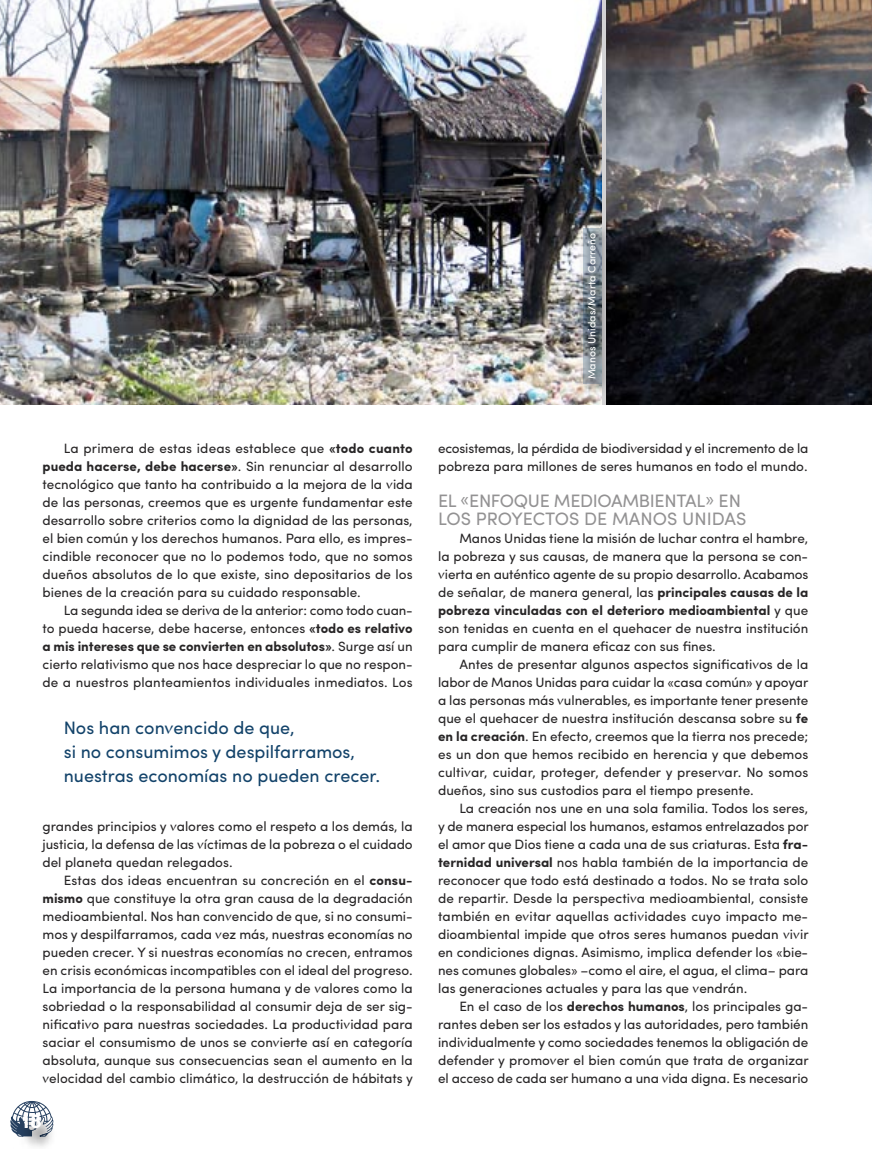
<style>
.page{position:relative;width:872px;height:1149px;background:#fff}
.page>*{position:absolute;margin:0;border:0;box-sizing:border-box;transform-origin:0 0}
.t1{font:700 20.4px "Sofia Pro";color:#fff}
.t2{font:18px/24px "Sofia Pro";color:#13436a}
.t3{font:18px "Sofia Pro";letter-spacing:-.02em;color:#939293}
.t4{font:18px "Sofia Pro";color:#939293}
.t5{font:13.5px/18px "Sofia Pro";color:#272526;text-align:justify}
.t6{font:10.5px "Sofia Pro";color:#fff}
.s1{font-weight:700}
</style>
<div class="page">
<img style="left:10px;top:1101px;width:44px;height:46px">
<img style="left:606px;top:0;width:266px;height:404px">
<img style="left:0;top:0;width:602px;height:404px">
<img style="left:504px;top:218px;width:183px;height:182px">
<div style="left:583px;top:228px;width:19px;height:156px;background:#13436a;opacity:.25"></div>
<p class="t6" style="left:588px;top:379px;width:148px;rotate:-90deg">Manos Unidas/Marta Carreño</p>
<p class="t5" style="left:43px;top:440px;width:372px;text-indent:21px">La primera de estas ideas establece que <span class="s1">«todo cuanto pueda hacerse, debe hacerse»</span>. Sin renunciar al desarrollo tecnológico que tanto ha contribuido a la mejora de la vida de las personas, creemos que es urgente fundamentar este desarrollo sobre criterios como la dignidad de las personas, el bien común y los derechos humanos. Para ello, es impres&shy;cindible reconocer que no lo podemos todo, que no somos dueños absolutos de lo que existe, sino depositarios de los bienes de la creación para su cuidado responsable.</p>
<p class="t5" style="left:43px;top:602px;width:372px;text-indent:21px">La segunda idea se deriva de la anterior: como todo cuan&shy;to pueda hacerse, debe hacerse, entonces <span class="s1">«todo es relativo a mis intereses que se convierten en absolutos»</span>. Surge así un cierto relativismo que nos hace despreciar lo que no respon&shy;de a nuestros planteamientos individuales inmediatos. Los</p>
<p class="t2" style="left:64px;top:717px;width:233px">Nos han convencido de que,</p>
<p class="t2" style="left:64px;top:741px;width:318px">si no consumimos y despilfarramos, nuestras economías no pueden crecer.</p>
<p class="t5" style="left:43px;top:818px;width:372px">grandes principios y valores como el respeto a los demás, la justicia, la defensa de las víctimas de la pobreza o el cuidado del planeta quedan relegados.</p>
<p class="t5" style="left:43px;top:872px;width:372px;text-indent:21px">Estas dos ideas encuentran su concreción en el <span class="s1">consu&shy;mismo</span> que constituye la otra gran causa de la degradación medioambiental. Nos han convencido de que, si no consumi&shy;mos y despilfarramos, cada vez más, nuestras economías no pueden crecer. Y si nuestras economías no crecen, entramos en crisis económicas incompatibles con el ideal del progreso.<br>La importancia de la persona humana y de valores como la sobriedad o la responsabilidad al consumir deja de ser sig&shy;nificativo para nuestras sociedades. La productividad para saciar el consumismo de unos se convierte así en categoría absoluta, aunque sus consecuencias sean el aumento en la velocidad del cambio climático, la destrucción de hábitats y</p>
<p class="t1" style="left:22px;top:1112px;width:21px">18</p>
<p class="t5" style="left:438px;top:440px;width:372px">ecosistemas, la pérdida de biodiversidad y el incremento de la pobreza para millones de seres humanos en todo el mundo.</p>
<p class="t3" style="left:438px;top:493px;width:304px">EL «ENFOQUE MEDIOAMBIENTAL» EN</p>
<p class="t4" style="left:438px;top:511px;width:310px">LOS PROYECTOS DE MANOS UNIDAS</p>
<p class="t5" style="left:438px;top:530px;width:372px;text-indent:21px">Manos Unidas tiene la misión de luchar contra el hambre, la pobreza y sus causas, de manera que la persona se con&shy;vierta en auténtico agente de su propio desarrollo. Acabamos de señalar, de manera general, las <span class="s1">principales causas de la pobreza vinculadas con el deterioro medioambiental</span> y que son tenidas en cuenta en el quehacer de nuestra institución para cumplir de manera eficaz con sus fines.</p>
<p class="t5" style="left:438px;top:656px;width:372px;text-indent:21px">Antes de presentar algunos aspectos significativos de la labor de Manos Unidas para cuidar la «casa común» y apoyar a las personas más vulnerables, es importante tener presente que el quehacer de nuestra institución descansa sobre su <span class="s1">fe en la creación</span>. En efecto, creemos que la tierra nos precede; es un don que hemos recibido en herencia y que debemos cultivar, cuidar, proteger, defender y preservar. No somos dueños, sino sus custodios para el tiempo presente.</p>
<p class="t5" style="left:438px;top:800px;width:372px;text-indent:21px">La creación nos une en una sola familia. Todos los seres, y de manera especial los humanos, estamos entrelazados por el amor que Dios tiene a cada una de sus criaturas. Esta <span class="s1">fra&shy;ternidad universal</span> nos habla también de la importancia de reconocer que todo está destinado a todos. No se trata solo de repartir. Desde la perspectiva medioambiental, consiste también en evitar aquellas actividades cuyo impacto me&shy;dioambiental impide que otros seres humanos puedan vivir en condiciones dignas. Asimismo, implica defender los «bie&shy;nes comunes globales» –como el aire, el agua, el clima– para las generaciones actuales y para las que vendrán.</p>
<p class="t5" style="left:438px;top:998px;width:372px;text-indent:21px">En el caso de los <span class="s1">derechos humanos</span>, los principales ga&shy;rantes deben ser los estados y las autoridades, pero también individualmente y como sociedades tenemos la obligación de defender y promover el bien común que trata de organizar el acceso de cada ser humano a una vida digna. Es necesario</p>
</div>
